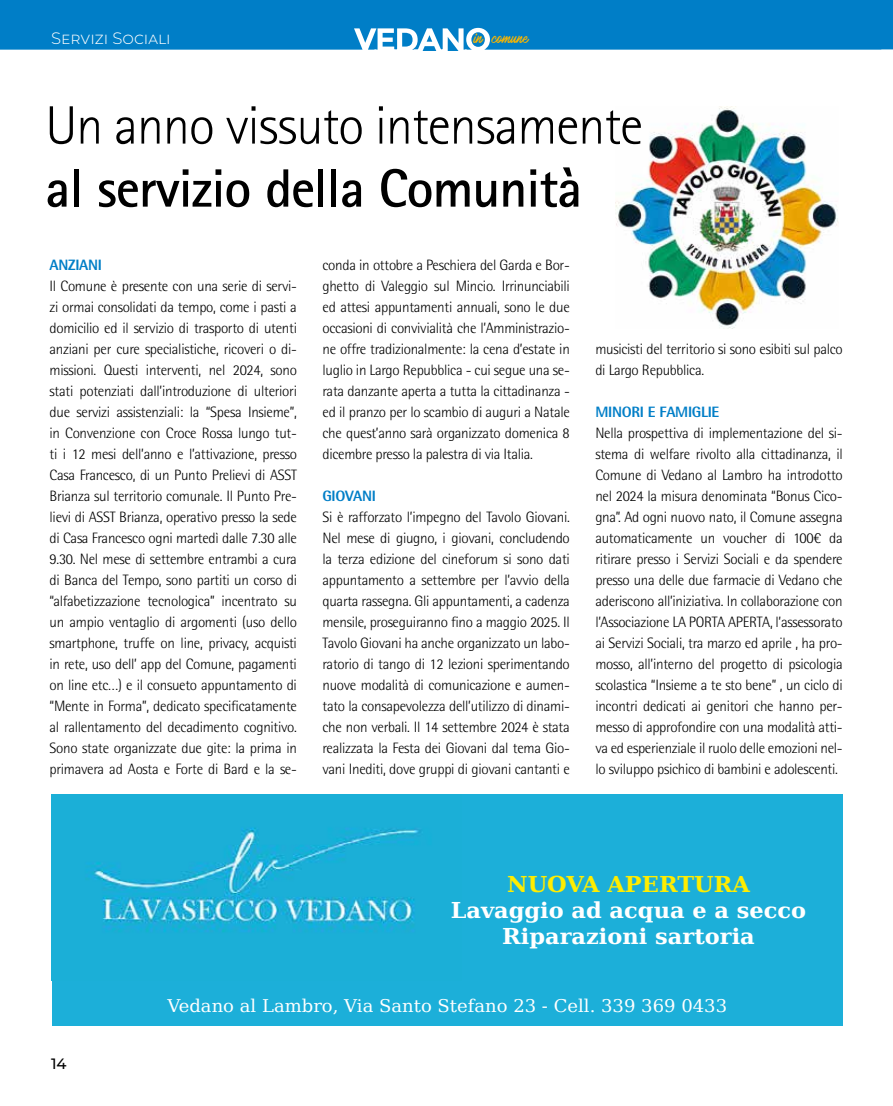
<style>
.page{position:relative;width:893px;height:1106px;background:#fff}
.page>*{position:absolute;margin:0;border:0;box-sizing:border-box;transform-origin:0 0}
.t1{font:300 54px "Rotis Sans Serif Std";letter-spacing:-.02em;color:#000}
.t2{font:700 54px "Rotis Sans Serif Std";letter-spacing:-.02em;color:#000}
.t3{font:700 21.9px/26.2px "DejaVu Serif";color:#fff;text-align:center}
.t4{font:700 21.9px "DejaVu Serif";color:#ffed00}
.t5{font:17.4px "DejaVu Serif";color:#fff}
.t6{font:300 16.5px "Montserrat";color:#fff}
.t7{font:300 15px/21px "Rotis Semi Sans Std";letter-spacing:-.02em;color:#000;text-align:justify}
.t8{font:800 15px "Rotis Semi Sans Std";letter-spacing:-.02em;color:#007ec7}
.t9{font:500 15px "Montserrat";color:#000}
.t10{font:12.75px "Mark My Words";color:#fab600}
</style>
<div class="page">
<div style="left:0;top:0;width:893px;height:50px;background:#007ec7"></div>
<svg style="left:0;top:28px;width:893px;height:23px"></svg>
<img style="left:616px;top:106px;width:222px;height:223px">
<div style="left:52px;top:795px;width:791px;height:231px;background:#1cafd9"></div>
<img style="left:86px;top:828px;width:333px;height:104px">
<p class="t6" style="left:51px;top:27px;width:121px">Servizi Sociali</p>
<p class="t10" style="left:474px;top:31px;width:56px">in comune</p>
<h1 class="t1" style="left:45px;top:94px;width:599px">Un anno vissuto intensamente</h1>
<h1 class="t2" style="left:45px;top:154px;width:538px">al servizio della Comunità</h1>
<p class="t8" style="left:50px;top:255px;width:54px">ANZIANI</p>
<p class="t7" style="left:50px;top:275px;width:249px">Il Comune è presente con una serie di servi&shy;zi ormai consolidati da tempo, come i pasti a domicilio ed il servizio di trasporto di utenti anziani per cure specialistiche, ricoveri o di&shy;missioni. Questi interventi, nel 2024, sono stati potenziati dall’introduzione di ulteriori due servizi assistenziali: la “Spesa Insieme”, in Convenzione con Croce Rossa lungo tut&shy;ti i 12 mesi dell’anno e l’attivazione, presso Casa Francesco, di un Punto Prelievi di ASST Brianza sul territorio comunale. Il Punto Pre&shy;lievi di ASST Brianza, operativo presso la sede di Casa Francesco ogni martedì dalle 7.30 alle 9.30. Nel mese di settembre entrambi a cura di Banca del Tempo, sono partiti un corso di “alfabetizzazione tecnologica” incentrato su un ampio ventaglio di argomenti (uso dello smartphone, truffe on line, privacy, acquisti in rete, uso dell’ app del Comune, pagamenti on line etc…) e il consueto appuntamento di “Mente in Forma”, dedicato specificatamente al rallentamento del decadimento cognitivo.<br>Sono state organizzate due gite: la prima in primavera ad Aosta e Forte di Bard e la se-</p>
<p class="t7" style="left:322px;top:254px;width:249px">conda in ottobre a Peschiera del Garda e Bor&shy;ghetto di Valeggio sul Mincio. Irrinunciabili ed attesi appuntamenti annuali, sono le due occasioni di convivialità che l’Amministrazio&shy;ne offre tradizionalmente: la cena d’estate in luglio in Largo Repubblica - cui segue una se&shy;rata danzante aperta a tutta la cittadinanza - ed il pranzo per lo scambio di auguri a Natale che quest’anno sarà organizzato domenica 8 dicembre presso la palestra di via Italia.</p>
<p class="t8" style="left:322px;top:486px;width:55px">GIOVANI</p>
<p class="t7" style="left:322px;top:506px;width:249px">Si è rafforzato l’impegno del Tavolo Giovani.<br>Nel mese di giugno, i giovani, concludendo la terza edizione del cineforum si sono dati appuntamento a settembre per l’avvio della quarta rassegna. Gli appuntamenti, a cadenza mensile, proseguiranno fino a maggio 2025. Il Tavolo Giovani ha anche organizzato un labo&shy;ratorio di tango di 12 lezioni sperimentando nuove modalità di comunicazione e aumen&shy;tato la consapevolezza dell’utilizzo di dinami&shy;che non verbali. Il 14 settembre 2024 è stata realizzata la Festa dei Giovani dal tema Gio&shy;vani Inediti, dove gruppi di giovani cantanti e</p>
<p class="t7" style="left:595px;top:338px;width:249px">musicisti del territorio si sono esibiti sul palco di Largo Repubblica.</p>
<p class="t8" style="left:595px;top:402px;width:125px">MINORI E FAMIGLIE</p>
<p class="t7" style="left:595px;top:422px;width:249px">Nella prospettiva di implementazione del si&shy;stema di welfare rivolto alla cittadinanza, il Comune di Vedano al Lambro ha introdotto nel 2024 la misura denominata “Bonus Cico&shy;gna”. Ad ogni nuovo nato, il Comune assegna automaticamente un voucher di 100€ da ritirare presso i Servizi Sociali e da spendere presso una delle due farmacie di Vedano che aderiscono all’iniziativa. In collaborazione con l’Associazione LA PORTA APERTA, l’assessorato ai Servizi Sociali, tra marzo ed aprile , ha pro&shy;mosso, all’interno del progetto di psicologia scolastica “Insieme a te sto bene” , un ciclo di incontri dedicati ai genitori che hanno per&shy;messo di approfondire con una modalità atti&shy;va ed esperienziale il ruolo delle emozioni nel&shy;lo sviluppo psichico di bambini e adolescenti.</p>
<h2 class="t4" style="left:507px;top:867px;width:244px">NUOVA APERTURA</h2>
<h2 class="t3" style="left:451px;top:896px;width:357px">Lavaggio ad acqua e a secco<br>Riparazioni sartoria</h2>
<p class="t9" style="left:51px;top:1053px;width:17px">14</p>
<p class="t5" style="left:167px;top:992px;width:561px">Vedano al Lambro, Via Santo Stefano 23 - Cell. 339 369 0433</p>
</div>
